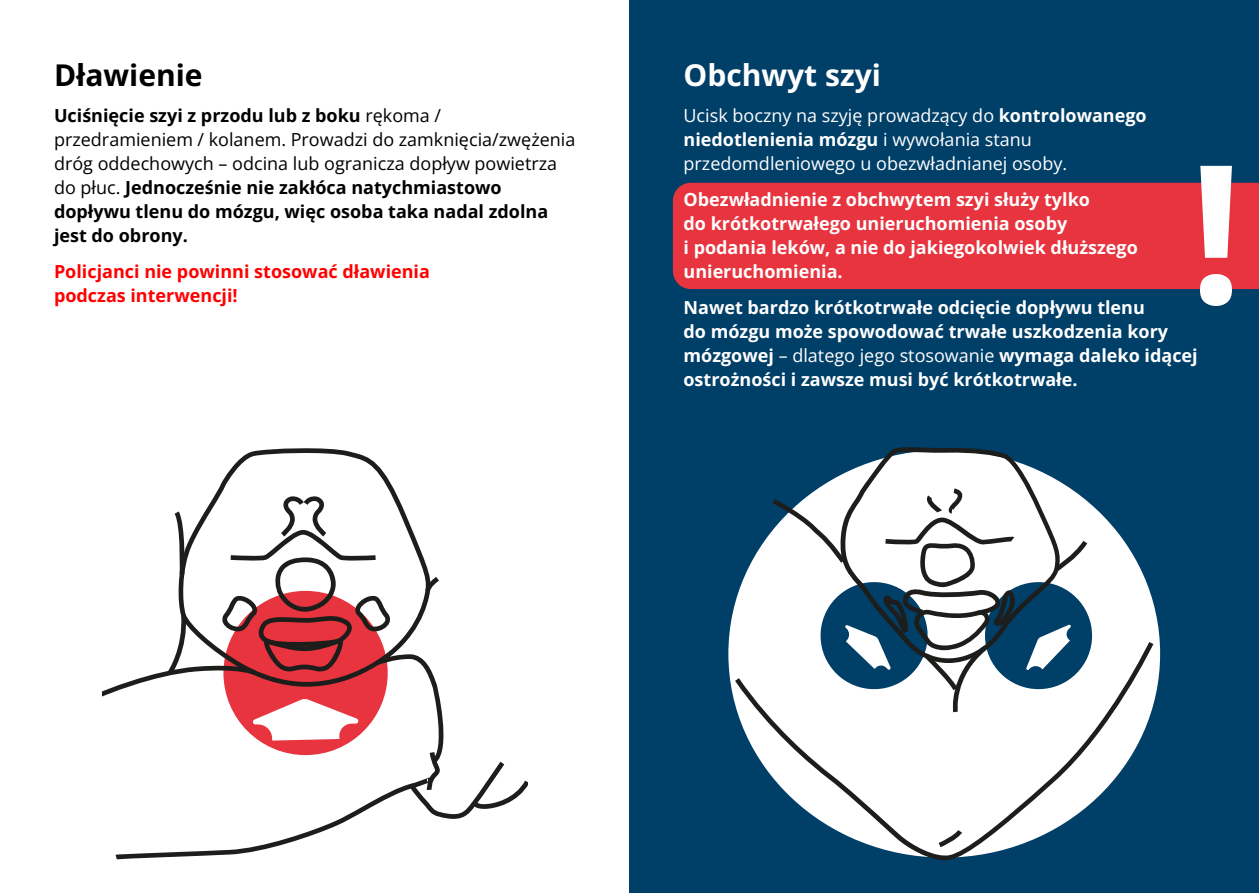
<style>
.page{position:relative;width:1259px;height:893px;background:#fff}
.page>*{position:absolute;margin:0;border:0;box-sizing:border-box;transform-origin:0 0}
.Heading_2{font:700 30px "Open Sans";color:#fff}
.Heading_2-2{font:700 30px "Open Sans";color:#000}
.t1{font:700 18px/24px "Open Sans";color:#fff}
.t2{font:700 18px/24px "Open Sans";color:#000}
.t3{font:18px/24px "Open Sans";color:#fff}
.t4{font:700 18px/24px "Open Sans";color:#f00}
.s1{font-weight:400}
.s2{font-weight:700}
</style>
<div class="page">
<div style="left:629px;top:0;width:630px;height:893px;background:#003f68"></div>
<div style="left:673px;top:183px;width:586px;height:106px;background:#e7343f"></div>
<svg style="left:214px;top:448px;width:184px;height:48px"></svg>
<svg style="left:102px;top:496px;width:425px;height:363px"></svg>
<div style="left:728px;top:450px;width:432px;height:407px;background:#fff;border-radius:50%"></div>
<div style="left:985px;top:582px;width:107px;height:107px;background:#003f68;border-radius:50%"></div>
<svg style="left:839px;top:447px;width:223px;height:168px"></svg>
<svg style="left:1055px;top:541px;width:32px;height:30px"></svg>
<svg style="left:735px;top:642px;width:418px;height:218px"></svg>
<svg style="left:938px;top:830px;width:24px;height:17px"></svg>
<svg style="left:772px;top:488px;width:245px;height:224px"></svg>
<svg style="left:1026px;top:624px;width:45px;height:46px"></svg>
<svg style="left:1200px;top:166px;width:32px;height:140px;background:#f2cace"></svg>
<h2 class="Heading_2-2" style="left:54px;top:55px;width:150px">Dławienie</h2>
<p class="t2" style="left:54px;top:103px;width:523px">Uciśnięcie szyi z przodu lub z boku <span class="s1">rękoma / przedramieniem / kolanem. Prowadzi do zamknięcia/zwężenia dróg oddechowych – odcina lub ogranicza dopływ powietrza do płuc.</span> Jednocześnie nie zakłóca natychmiastowo dopływu tlenu do mózgu, więc osoba taka nadal zdolna jest do obrony.</p>
<p class="t4" style="left:54px;top:259px;width:377px">Policjanci nie powinni stosować dławienia podczas interwencji!</p>
<h2 class="Heading_2" style="left:683px;top:55px;width:199px">Obchwyt szyi</h2>
<p class="t3" style="left:683px;top:103px;width:465px">Ucisk boczny na szyję prowadzący do <span class="s2">kontrolowanego niedotlenienia mózgu</span> i wywołania stanu przedomdleniowego u obezwładnianej osoby.</p>
<p class="t1" style="left:683px;top:187px;width:456px">Obezwładnienie z obchwytem szyi służy tylko<br>do krótkotrwałego unieruchomienia osoby<br>i podania leków, a nie do jakiegokolwiek dłuższego unieruchomienia.</p>
<p class="t1" style="left:683px;top:295px;width:516px">Nawet bardzo krótkotrwałe odcięcie dopływu tlenu<br>do mózgu może spowodować trwałe uszkodzenia kory mózgowej <span class="s1">– dlatego jego stosowanie</span> wymaga daleko idącej ostrożności i zawsze musi być krótkotrwałe.</p>
</div>
